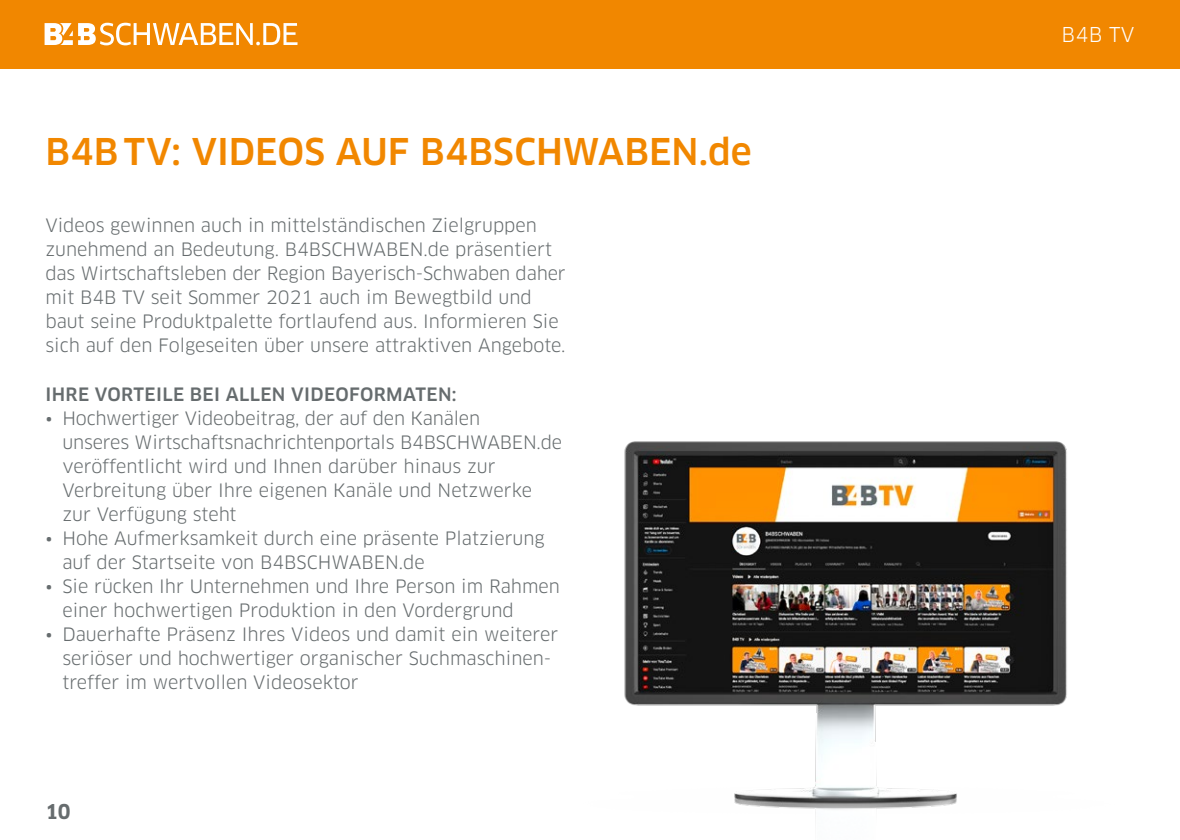
<style>
.page{position:relative;width:1180px;height:840px;background:#fff}
.page>*{position:absolute;margin:0;border:0;box-sizing:border-box;transform-origin:0 0}
.MD_head{font:500 36px "Clan OT";color:#f18700}
.t1{font:20px "Clan OT";color:#fff}
.t2{font:700 20px "Clan OT";color:#666c6e}
.MD_gtx{font:18px/24px "Clan OT";color:#666c6e}
.MD_gtx-2{font:500 18px "Clan OT";letter-spacing:.02em;color:#666c6e}
</style>
<div class="page">
<div style="left:0;top:0;width:1179px;height:68px;background:#f18700"></div>
<svg style="left:45px;top:23px;width:252px;height:22px"></svg>
<img style="left:624px;top:441px;width:443px;height:376px">
<p class="MD_head" style="left:45px;top:130px;width:707px">B4BTV: VIDEOS AUF B4BSCHWABEN.de</p>
<p class="MD_gtx" style="left:45px;top:213px;width:522px">Videos gewinnen auch in mittelständischen Zielgruppen zunehmend an Bedeutung. B4BSCHWABEN.de präsentiert das Wirtschaftsleben der Region Bayerisch-Schwaben daher mit B4B TV seit Sommer 2021 auch im Bewegtbild und baut seine Produktpalette fortlaufend aus. Informieren Sie sich auf den Folgeseiten über unsere attraktiven Angebote.</p>
<p class="MD_gtx-2" style="left:45px;top:383px;width:412px">IHRE VORTEILE BEI ALLEN VIDEOFORMATEN:</p>
<p class="MD_gtx" style="left:62px;top:405px;width:501px;text-indent:-17px">• Hochwertiger Videobeitrag, der auf den Kanälen<br>unseres Wirtschaftsnachrichtenportals B4BSCHWABEN.de veröffentlicht wird und Ihnen darüber hinaus zur Verbreitung über Ihre eigenen Kanäle und Netzwerke zur Verfügung steht</p>
<p class="MD_gtx" style="left:62px;top:525px;width:484px;text-indent:-17px">• Hohe Aufmerksamkeit durch eine präsente Platzierung auf der Startseite von B4BSCHWABEN.de</p>
<p class="MD_gtx" style="left:62px;top:573px;width:499px;text-indent:-17px">• Sie rücken Ihr Unternehmen und Ihre Person im Rahmen einer hochwertigen Produktion in den Vordergrund</p>
<p class="MD_gtx" style="left:62px;top:621px;width:497px;text-indent:-17px">• Dauerhafte Präsenz Ihres Videos und damit ein weiterer seriöser und hochwertiger organischer Suchmaschinen&shy;treffer im wertvollen Videosektor</p>
<p class="t2" style="left:45px;top:799px;width:27px">10</p>
<p class="t1" style="left:1061px;top:23px;width:75px">B4B TV</p>
</div>
